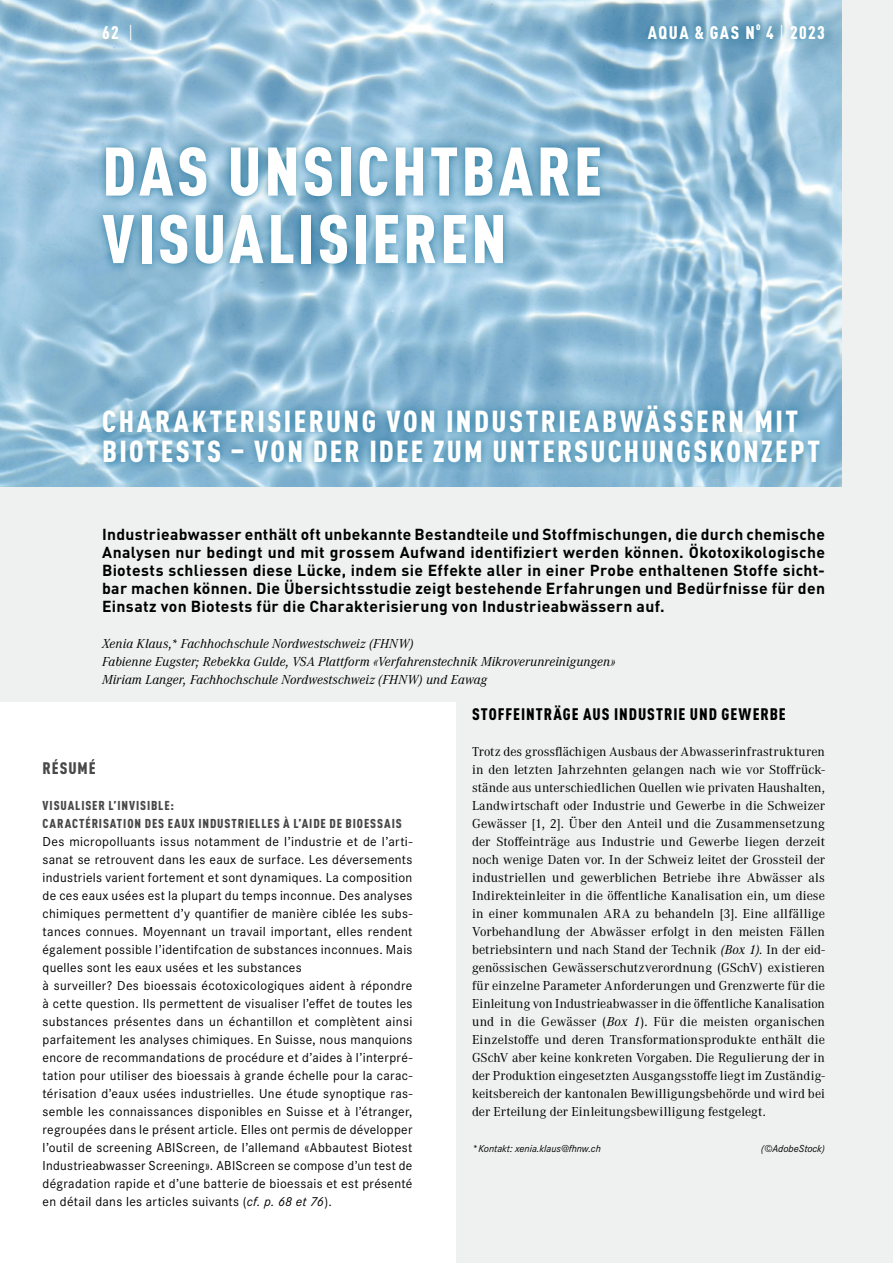
<style>
.page{position:relative;width:893px;height:1263px;background:#eff0f0}
.page>*{position:absolute;margin:0;border:0;box-sizing:border-box;transform-origin:0 0}
.t1{font:900 condensed 67.5px/67.5px "DINOT";letter-spacing:.045em;color:#fff}
.t2{font:900 condensed 30px/30px "DINOT";letter-spacing:.08em;color:#fff}
.t3{font:900 condensed 18px "DINOT";letter-spacing:.08em;color:#fff}
.t4{font:900 condensed 16.5px "DINOT";letter-spacing:.06em;color:#000}
.t5{font:900 condensed 16.5px "DINOT";letter-spacing:.055em;color:#474847}
.t6{font:700 15.75px/18px "DINOT";letter-spacing:.02em;color:#000;text-align:justify}
.t7{font:13.5px/18px "Corporate S";letter-spacing:.025em;color:#000}
.t8{font:13.5px/18px "Corporate A";letter-spacing:.01em;color:#000;text-align:justify}
.t9{font:italic 13.5px/18px "Corporate A";letter-spacing:.01em;color:#000}
.t10{font:900 condensed 12.75px/18px "DINOT";letter-spacing:.07em;color:#474847}
.t11{font:italic 10.5px "Corporate S";color:#000}
.t12{font:900 condensed 10.5px "DINOT";color:#fff}
.s1{font-weight:400}
.s2{font-style:italic}
</style>
<div class="page">
<div style="left:0;top:702px;width:455px;height:561px;background:#fff"></div>
<img style="left:0;top:0;width:842px;height:486px">
<div style="left:94px;top:137px;width:515px;height:136px;background:#00628a;opacity:.75"></div>
<div style="left:94px;top:396px;width:735px;height:76px;background:#00628a;opacity:.75"></div>
<div style="left:93px;top:17px;width:48px;height:32px;background:#00628a;opacity:.75"></div>
<div style="left:639px;top:16px;width:195px;height:33px;background:#00628a;opacity:.75"></div>
<h3 class="t3" style="left:102px;top:22px;width:32px">62 <span class="s1">|</span></h3>
<h3 class="t3" style="left:648px;top:22px;width:109px">AQUA &amp; GAS N</h3>
<p class="t12" style="left:756px;top:20px;width:6px">o</p>
<h3 class="t3" style="left:766px;top:22px;width:60px">4 <span class="s1">|</span> 2023</h3>
<h1 class="t1" style="left:102px;top:137px;width:501px">DAS UNSICHTBARE<br>VISUALISIEREN</h1>
<h2 class="t2" style="left:102px;top:406px;width:720px">CHARAKTERISIERUNG VON INDUSTRIEABWÄSSERN MIT<br>BIOTESTS – VON DER IDEE ZUM UNTERSUCHUNGSKONZEPT</h2>
<p class="t6" style="left:102px;top:525px;width:724px">Industrieabwasser enthält oft unbekannte Bestandteile und Stoffmischungen, die durch chemische Analysen nur bedingt und mit grossem Aufwand identifiziert werden können. Ökotoxikologische Biotests schliessen diese Lücke, indem sie Effekte aller in einer Probe enthaltenen Stoffe sicht&shy;bar machen können. Die Übersichtsstudie zeigt bestehende Erfahrungen und Bedürfnisse für den Einsatz von Biotests für die Charakterisierung von Industrieabwässern auf.</p>
<p class="t9" style="left:102px;top:634px;width:515px">Xenia Klaus,* Fachhochschule Nordwestschweiz (FHNW)<br>Fabienne Eugster; Rebekka Gulde, VSA Plattform «Verfahrenstechnik Mikroverunreinigungen»<br>Miriam Langer, Fachhochschule Nordwestschweiz (FHNW) und Eawag</p>
<p class="t5" style="left:43px;top:758px;width:55px">RÉSUMÉ</p>
<p class="t10" style="left:43px;top:796px;width:361px">VISUALISER L’INVISIBLE:<br>CARACTÉRISATION DES EAUX INDUSTRIELLES À L’AIDE DE BIOESSAIS</p>
<p class="t7" style="left:43px;top:832px;width:371px">Des micropolluants issus notamment de l’industrie et de l’arti&shy;sanat se retrouvent dans les eaux de surface. Les déversements industriels varient fortement et sont dynamiques. La composition de ces eaux usées est la plupart du temps inconnue. Des analyses chimiques permettent d’y quantifier de manière ciblée les subs&shy;tances connues. Moyennant un travail important, elles rendent également possible l’identifcation de substances inconnues. Mais quelles sont les eaux usées et les substances<br>à surveiller? Des bioessais écotoxicologiques aident à répondre à cette question. Ils permettent de visualiser l’effet de toutes les substances présentes dans un échantillon et complètent ainsi parfaitement les analyses chimiques. En Suisse, nous manquions encore de recommandations de procédure et d’aides à l’interpré&shy;tation pour utiliser des bioessais à grande échelle pour la carac&shy;térisation d’eaux usées industrielles. Une étude synoptique ras&shy;semble les connaissances disponibles en Suisse et à l’étranger, regroupées dans le présent article. Elles ont permis de développer l’outil de screening ABIScreen, de l’allemand «Abbautest Biotest Industrieabwasser Screening». ABIScreen se compose d’un test de dégradation rapide et d’une batterie de bioessais et est présenté en détail dans les articles suivants (<span class="s2">cf. p. 68 et 76</span>).</p>
<p class="t4" style="left:472px;top:704px;width:315px">STOFFEINTRÄGE AUS INDUSTRIE UND GEWERBE</p>
<p class="t8" style="left:472px;top:742px;width:354px">Trotz des grossflächigen Ausbaus der Abwasserinfrastrukturen in den letzten Jahrzehnten gelangen nach wie vor Stoffrück&shy;stände aus unterschiedlichen Quellen wie privaten Haushalten, Landwirtschaft oder Industrie und Gewerbe in die Schweizer Gewässer [1, 2]. Über den Anteil und die Zusammensetzung der Stoffeinträge aus Industrie und Gewerbe liegen derzeit noch wenige Daten vor. In der Schweiz leitet der Grossteil der industriellen und gewerblichen Betriebe ihre Abwässer als Indirekteinleiter in die öffentliche Kanalisation ein, um diese in einer kommunalen ARA zu behandeln [3]. Eine allfällige Vorbehandlung der Abwässer erfolgt in den meisten Fällen betriebsintern und nach Stand der Technik <span class="s2">(Box 1)</span>. In der eid&shy;genössischen Gewässerschutzverordnung (GSchV) existieren für einzelne Parameter Anforderungen und Grenzwerte für die Einleitung von Industrieabwasser in die öffentliche Kanalisation und in die Gewässer (<span class="s2">Box 1</span>). Für die meisten organischen Einzelstoffe und deren Transformationsprodukte enthält die GSchV aber keine konkreten Vorgaben. Die Regulierung der in der Produktion eingesetzten Ausgangsstoffe liegt im Zuständig&shy;keitsbereich der kantonalen Bewilligungsbehörde und wird bei der Erteilung der Einleitungsbewilligung festgelegt.</p>
<p class="t11" style="left:472px;top:1141px;width:130px">* Kontakt: xenia.klaus@fhnw.ch</p>
<p class="t11" style="left:761px;top:1141px;width:65px">(©AdobeStock)</p>
</div>
